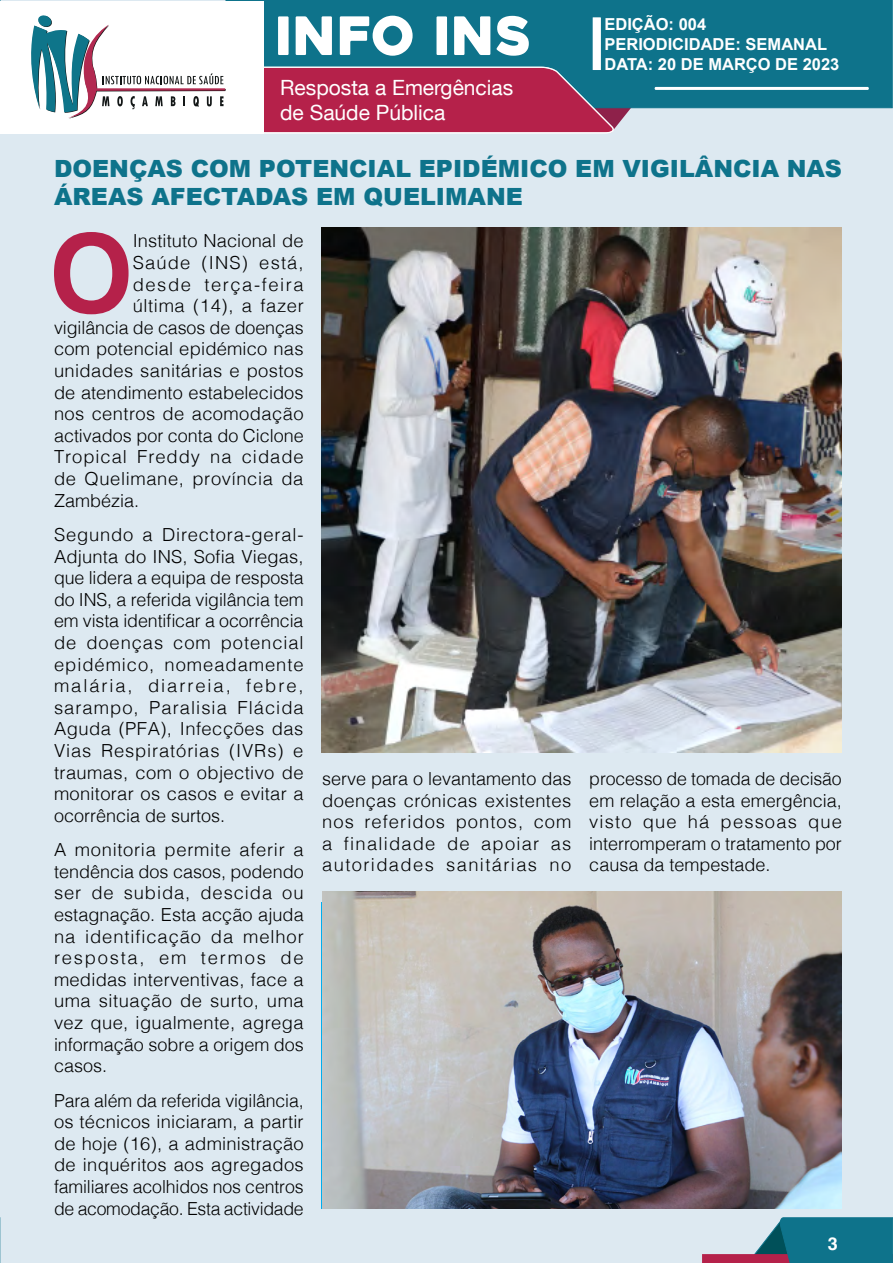
<style>
.page{position:relative;width:893px;height:1263px;background:#dde9f1}
.page>*{position:absolute;margin:0;border:0;box-sizing:border-box;transform-origin:0 0}
.t1{font:700 108px "Helvetica";color:#b5214a}
.t2{font:52.8px "Heavitas";color:#fff}
.t3{font:900 23.7px/28.5px "Arial";color:#0e738b}
.t4{font:21px/25.2px "Helvetica Neue LT Com";color:#fff}
.t5{font:300 18px/21.6px "Helvetica";letter-spacing:.01em;color:#000;text-align:justify}
.t6{font:300 18px "Helvetica";letter-spacing:.035em;color:#000}
.t7{font:300 18px "Helvetica";letter-spacing:.05em;color:#000}
.t8{font:300 18px "Helvetica";letter-spacing:.085em;color:#000}
.t9{font:300 18px "Helvetica";letter-spacing:.065em;color:#000}
.t10{font:700 18px "Helvetica";color:#fff}
.t11{font:700 16.5px/19.8px "Arial";color:#fff}
</style>
<div class="page">
<svg style="left:0;top:1217px;width:1px;height:46px"></svg>
<div style="left:702px;top:1254px;width:191px;height:9px;background:#b5214a"></div>
<svg style="left:753px;top:1217px;width:140px;height:46px"></svg>
<div style="left:808px;top:1221px;width:49px;height:28px;background:#0e738b"></div>
<div style="left:226px;top:0;width:666px;height:108px;background:#0e738b"></div>
<div style="left:0;top:1px;width:263px;height:132px;background:#fff"></div>
<hr style="left:655px;top:87px;width:214px;height:3px;background:#fff">
<svg style="left:31px;top:15px;width:609px;height:118px"></svg>
<div style="left:593px;top:18px;width:7px;height:51px;border:1px solid #fff"></div>
<img style="left:322px;top:227px;width:520px;height:525px">
<img style="left:322px;top:891px;width:520px;height:318px">
<h2 class="t2" style="left:275px;top:3px;width:258px">INFO INS</h2>
<p class="t4" style="left:280px;top:74px;width:235px">Resposta a Emergências de Saúde Pública</p>
<p class="t11" style="left:604px;top:15px;width:237px">EDIÇÃO: 004<br>PERIODICIDADE: SEMANAL<br>DATA: 20 DE MARÇO DE 2023</p>
<h3 class="t3" style="left:54px;top:153px;width:789px">DOENÇAS COM POTENCIAL EPIDÉMICO EM VIGILÂNCIA NAS<br>ÁREAS AFECTADAS EM QUELIMANE</h3>
<h1 class="t1" style="left:49px;top:208px;width:86px">O</h1>
<p class="t5" style="left:133px;top:229px;width:172px">Instituto Nacional de</p>
<p class="t9" style="left:133px;top:247px;width:173px">Saúde (INS) está,</p>
<p class="t8" style="left:133px;top:269px;width:172px">desde terça-feira</p>
<p class="t6" style="left:133px;top:290px;width:173px">última (14), a fazer</p>
<p class="t5" style="left:54px;top:315px;width:251px">vigilância de casos de doenças</p>
<p class="t5" style="left:54px;top:337px;width:251px">com potencial epidémico nas</p>
<p class="t5" style="left:54px;top:358px;width:251px">unidades sanitárias e postos</p>
<p class="t5" style="left:54px;top:380px;width:251px">de atendimento estabelecidos</p>
<p class="t5" style="left:54px;top:402px;width:251px">nos centros de acomodação</p>
<p class="t5" style="left:54px;top:423px;width:251px">activados por conta do Ciclone</p>
<p class="t7" style="left:54px;top:442px;width:251px">Tropical Freddy na cidade</p>
<p class="t6" style="left:54px;top:463px;width:251px">de Quelimane, província da</p>
<p class="t5" style="left:54px;top:488px;width:87px">Zambézia.</p>
<p class="t5" style="left:54px;top:522px;width:251px">Segundo a Directora-geral-Adjunta do INS, Sofia Viegas, que lidera a equipa de resposta do INS, a referida vigilância tem em vista identificar a ocorrência de doenças com potencial epidémico, nomeadamente malária, diarreia, febre, sarampo, Paralisia Flácida Aguda (PFA), Infecções das Vias Respiratórias (IVRs) e traumas, com o objectivo de monitorar os casos e evitar a ocorrência de surtos.</p>
<p class="t5" style="left:54px;top:838px;width:251px">A monitoria permite aferir a tendência dos casos, podendo ser de subida, descida ou estagnação. Esta acção ajuda na identificação da melhor resposta, em termos de medidas interventivas, face a uma situação de surto, uma vez que, igualmente, agrega informação sobre a origem dos casos.</p>
<p class="t5" style="left:54px;top:1088px;width:251px">Para além da referida vigilância, os técnicos iniciaram, a partir de hoje (16), a administração de inquéritos aos agregados familiares acolhidos nos centros de acomodação. Esta actividade</p>
<p class="t5" style="left:322px;top:766px;width:251px">serve para o levantamento das doenças crónicas existentes nos referidos pontos, com a finalidade de apoiar as autoridades sanitárias no</p>
<p class="t5" style="left:589px;top:766px;width:254px">processo de tomada de decisão em relação a esta emergência, visto que há pessoas que interromperam o tratamento por causa da tempestade.</p>
<p class="t10" style="left:828px;top:1233px;width:12px">3</p>
</div>
